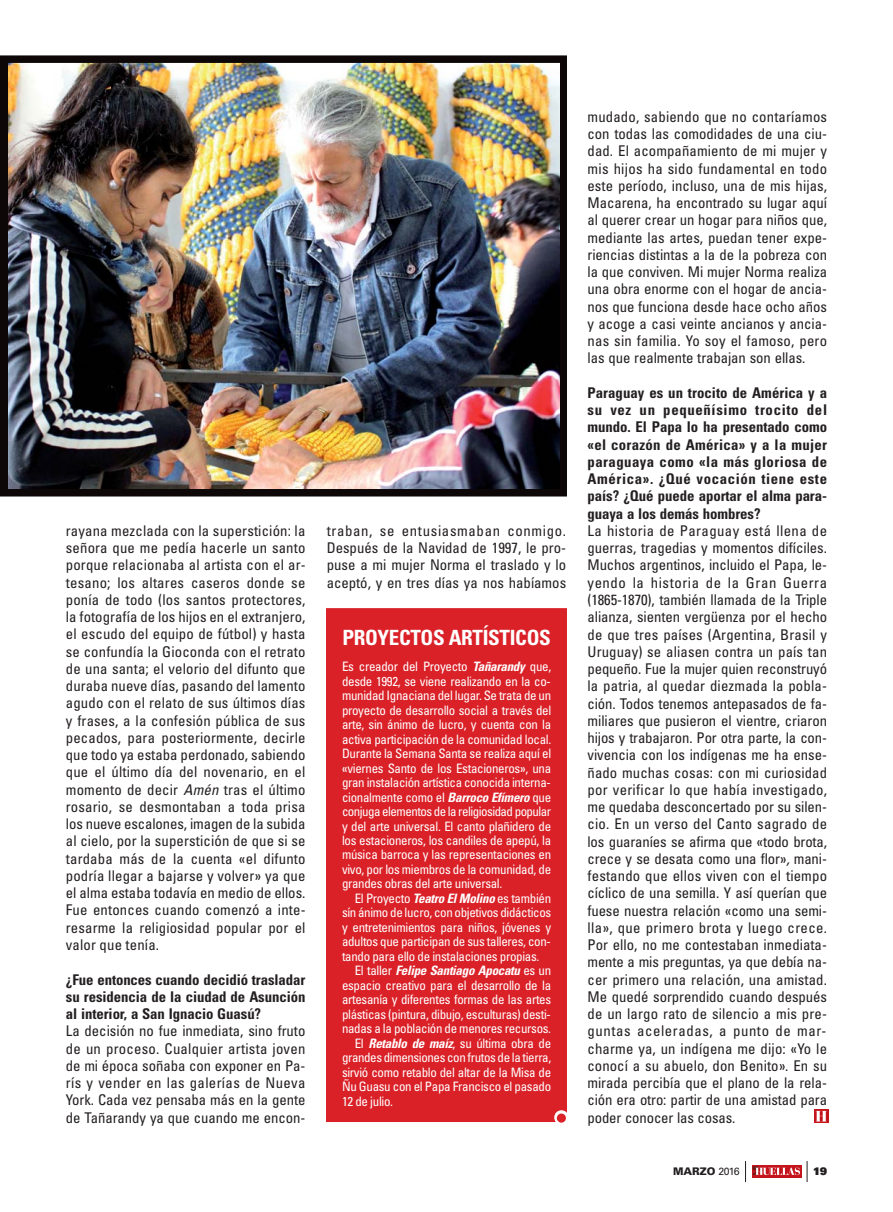
<style>
.page{position:relative;width:893px;height:1212px;background:#fff}
.page>*{position:absolute;margin:0;border:0;box-sizing:border-box;transform-origin:0 0}
.t1{font:700 condensed 21px "Univers";letter-spacing:-.015em;color:#fff}
.t2{font:condensed 14.85px/17.2px "Univers";letter-spacing:-.005em;color:#231f20;text-align:justify}
.t3{font:700 condensed 14.85px/17.2px "Univers";letter-spacing:-.005em;color:#231f20;text-align:justify}
.t4{font:condensed 12.9px/14.4px "Univers";letter-spacing:-.025em;color:#fff;text-align:justify}
.t5{font:italic 700 condensed 12.9px "Univers";color:#fff}
.t6{font:900 10.5px "Univers";color:#231f20}
.t7{font:900 10.5px "Univers";color:#231f20}
.s1{font-style:italic}
.s2{font-weight:700;font-style:italic}
.s3{font-weight:400;font-style:normal}
.s4{font-weight:400}
</style>
<div class="page">
<svg style="left:745px;top:1161px;width:1px;height:21px"></svg>
<div style="left:751px;top:1165px;width:50px;height:12px;background:#c4151c"></div>
<svg style="left:753px;top:1166px;width:47px;height:9px"></svg>
<svg style="left:807px;top:1161px;width:1px;height:21px"></svg>
<div style="left:0;top:60px;width:567px;height:432px;background:#0e0708"></div>
<img style="left:8px;top:63px;width:551px;height:426px">
<div style="left:0;top:489px;width:567px;height:7px;background:#0e0708"></div>
<div style="left:326px;top:608px;width:241px;height:514px;background:#da2128"></div>
<svg style="left:814px;top:1109px;width:15px;height:14px"></svg>
<svg style="left:816px;top:1111px;width:11px;height:10px"></svg>
<div style="left:0;top:55px;width:567px;height:8px;background:#0e0708"></div>
<p class="t2" style="left:66px;top:523px;width:241px">rayana mezclada con la superstición: la señora que me pedía hacerle un santo porque relacionaba al artista con el ar&shy;tesano; los altares caseros donde se ponía de todo (los santos protectores, la fotografía de los hijos en el extranjero, el escudo del equipo de fútbol) y hasta se confundía la Gioconda con el retrato de una santa; el velorio del difunto que duraba nueve días, pasando del lamento agudo con el relato de sus últimos días y frases, a la confesión pública de sus pecados, para posteriormente, decirle que todo ya estaba perdonado, sabiendo que el último día del novenario, en el momento de decir <span class="s1">Amén</span> tras el último rosario, se desmontaban a toda prisa los nueve escalones, imagen de la subida al cielo, por la superstición de que si se tardaba más de la cuenta «el difunto podría llegar a bajarse y volver» ya que el alma estaba todavía en medio de ellos.<br>Fue entonces cuando comenzó a inte&shy;resarme la religiosidad popular por el valor que tenía.</p>
<p class="t3" style="left:66px;top:972px;width:241px">¿Fue entonces cuando decidió trasladar su residencia de la ciudad de Asunción al interior, a San Ignacio Guasú?</p>
<p class="t2" style="left:66px;top:1024px;width:241px">La decisión no fue inmediata, sino fruto de un proceso. Cualquier artista joven de mi época soñaba con exponer en Pa&shy;rís y vender en las galerías de Nueva York. Cada vez pensaba más en la gente de Tañarandy ya que cuando me encon-</p>
<p class="t2" style="left:327px;top:523px;width:241px">traban, se entusiasmaban conmigo.<br>Después de la Navidad de 1997, le pro&shy;puse a mi mujer Norma el traslado y lo aceptó, y en tres días ya nos habíamos</p>
<h1 class="t1" style="left:342px;top:630px;width:210px">PROYECTOS ARTÍSTICOS</h1>
<p class="t4" style="left:342px;top:661px;width:211px">Es creador del Proyecto <span class="s2">Tañarandy</span> que, desde 1992, se viene realizando en la co&shy;munidad Ignaciana del lugar. Se trata de un proyecto de desarrollo social a través del arte, sin ánimo de lucro, y cuenta con la activa participación de la comunidad local.<br>Durante la Semana Santa se realiza aquí el «viernes Santo de los Estacioneros», una gran instalación artística conocida interna&shy;cionalmente como el <span class="s2">Barroco Efímero</span>que conjuga elementos de la religiosidad popular y del arte universal. El canto plañidero de los estacioneros, los candiles de apepú, la música barroca y las representaciones en vivo, por los miembros de la comunidad, de grandes obras del arte universal.</p>
<p class="t4" style="left:355px;top:892px;width:198px">El Proyecto <span class="s2">Teatro ElMolino</span>es también</p>
<p class="t4" style="left:342px;top:907px;width:211px">sín ánimo de lucro, con objetivos didácticos</p>
<p class="t4" style="left:342px;top:921px;width:211px">y entretenimientos para niños, jóvenes y</p>
<p class="t4" style="left:342px;top:936px;width:210px">adultos que participan de sus talleres, con-</p>
<p class="t4" style="left:342px;top:950px;width:199px">tando para ello de instalaciones propias.</p>
<p class="t5" style="left:355px;top:966px;width:198px"><span class="s3">E l t a l l e r</span> Felipe Santiago Apocatu <span class="s3">e s u n</span></p>
<p class="t4" style="left:342px;top:979px;width:211px">espacio creativo para el desarrollo de la</p>
<p class="t4" style="left:342px;top:993px;width:211px">artesanía y diferentes formas de las artes</p>
<p class="t4" style="left:342px;top:1008px;width:210px">plásticas (pintura, dibujo, esculturas) desti-</p>
<p class="t4" style="left:342px;top:1022px;width:211px">nadas a la población de menores recursos.</p>
<p class="t4" style="left:355px;top:1037px;width:198px">El <span class="s2">Retablo de maíz</span>, su última obra de</p>
<p class="t4" style="left:342px;top:1051px;width:211px">grandes dimensiones con frutos de la tierra,</p>
<p class="t4" style="left:342px;top:1066px;width:211px">sirvió como retablo del altar de la Misa de</p>
<p class="t4" style="left:342px;top:1080px;width:211px">Ñu Guasu con el Papa Francisco el pasado</p>
<p class="t4" style="left:342px;top:1095px;width:53px">12 de julio.</p>
<p class="t2" style="left:587px;top:109px;width:241px">mudado, sabiendo que no contaríamos con todas las comodidades de una ciu&shy;dad. El acompañamiento de mi mujer y mis hijos ha sido fundamental en todo este período, incluso, una de mis hijas, Macarena, ha encontrado su lugar aquí al querer crear un hogar para niños que, mediante las artes, puedan tener expe&shy;riencias distintas a la de la pobreza con la que conviven. Mi mujer Norma realiza una obra enorme con el hogar de ancia&shy;nos que funciona desde hace ocho años y acoge a casi veinte ancianos y ancia&shy;nas sin familia. Yo soy el famoso, pero las que realmente trabajan son ellas.</p>
<p class="t3" style="left:587px;top:386px;width:241px">Paraguay es un trocito de América y a su vez un pequeñísimo trocito del mundo. El Papa lo ha presentado como «el corazón de América» y a la mujer paraguaya como «la más gloriosa de América». ¿Qué vocación tiene este país? ¿Qué puede aportar el alma para&shy;guaya a los demás hombres?</p>
<p class="t2" style="left:587px;top:523px;width:241px">La historia de Paraguay está llena de guerras, tragedias y momentos difíciles.<br>Muchos argentinos, incluido el Papa, le&shy;yendo la historia de la Gran Guerra (1865-1870), también llamada de la Triple alianza, sienten vergüenza por el hecho de que tres países (Argentina, Brasil y Uruguay) se aliasen contra un país tan pequeño. Fue la mujer quien reconstruyó la patria, al quedar diezmada la pobla&shy;ción. Todos tenemos antepasados de fa&shy;miliares que pusieron el vientre, criaron hijos y trabajaron. Por otra parte, la con&shy;vivencia con los indígenas me ha ense&shy;ñado muchas cosas: con mi curiosidad por verificar lo que había investigado, me quedaba desconcertado por su silen&shy;cio. En un verso del Canto sagrado de los guaraníes se afirma que «todo brota, crece y se desata como una flor»<span class="s1">,</span>mani&shy;festando que ellos viven con el tiempo cíclico de una semilla. Y así querían que fuese nuestra relación «como una semi&shy;lla», que primero brota y luego crece.<br>Por ello, no me contestaban inmediata&shy;mente a mis preguntas, ya que debía na&shy;cer primero una relación, una amistad.<br>Me quedé sorprendido cuando después de un largo rato de silencio a mis pre&shy;guntas aceleradas, a punto de mar&shy;charme ya, un indígena me dijo: «Yo le conocí a su abuelo, don Benito». En su mirada percibía que el plano de la rela&shy;ción era otro: partir de una amistad para poder conocer las cosas.</p>
<p class="t6" style="left:673px;top:1167px;width:68px">MARZO <span class="s4">2016</span></p>
<p class="t7" style="left:813px;top:1167px;width:15px">19</p>
</div>
